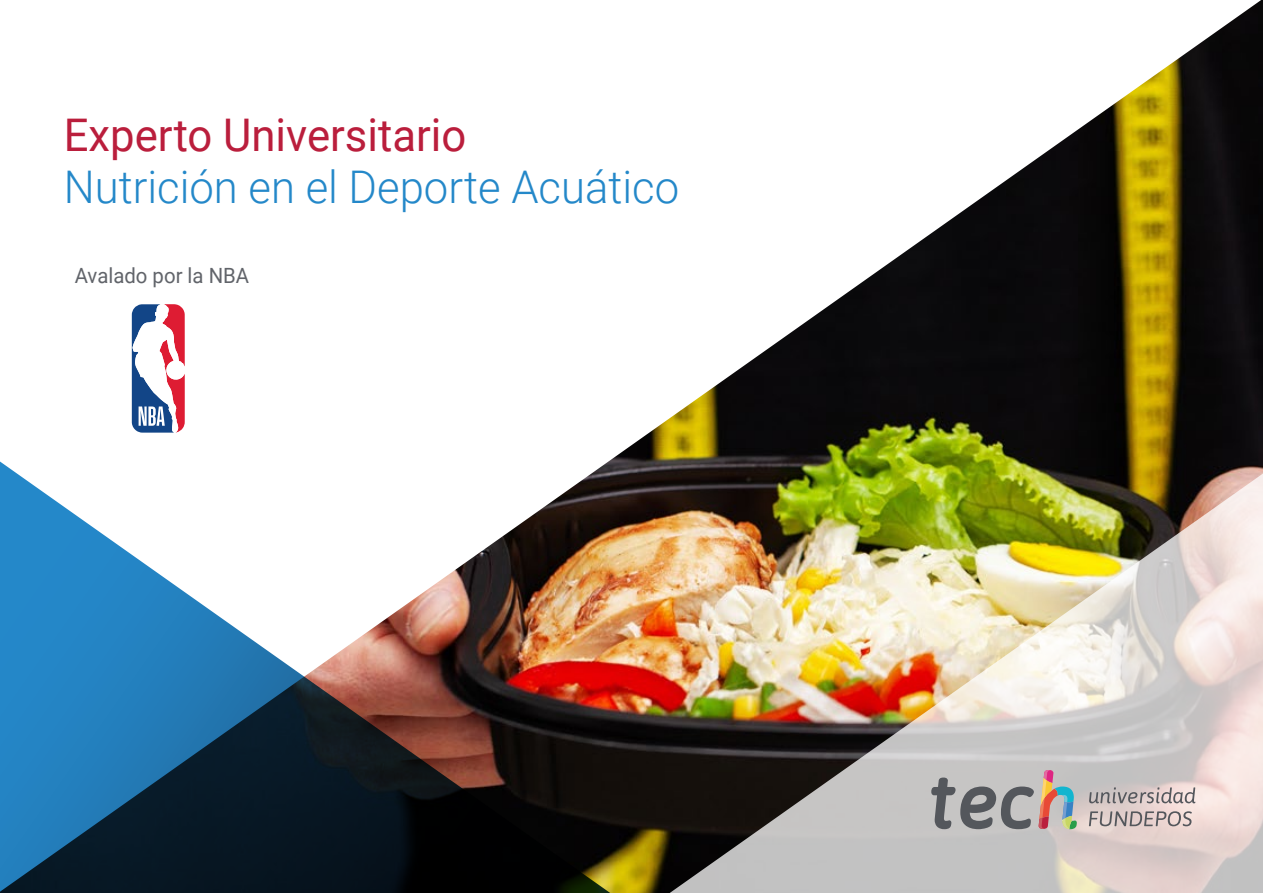
<style>
.page{position:relative;width:1263px;height:893px;background:#fff}
.page>*{position:absolute;margin:0;border:0;box-sizing:border-box;transform-origin:0 0}
.t1{font:300 45px "Roboto";color:#2488c9}
.t2{font:45px "Roboto";color:#ba1e3c}
.t3{font:21px "Roboto";color:#61646a}
</style>
<div class="page">
<img style="left:131px;top:0;width:1132px;height:458px">
<img style="left:640px;top:458px;width:623px;height:435px">
<svg style="left:0;top:446px;width:640px;height:447px"></svg>
<svg style="left:931px;top:770px;width:146px;height:59px;background:#a4a09f"></svg>
<svg style="left:1089px;top:787px;width:106px;height:16px;background:#b9aeae"></svg>
<svg style="left:1089px;top:811px;width:103px;height:15px;background:#b9acab"></svg>
<svg style="left:132px;top:304px;width:53px;height:129px"></svg>
<p class="t2" style="left:64px;top:103px;width:404px">Experto Universitario</p>
<p class="t1" style="left:64px;top:156px;width:617px">Nutrición en el Deporte Acuático</p>
<p class="t3" style="left:75px;top:261px;width:176px">Avalado por la NBA</p>
</div>
